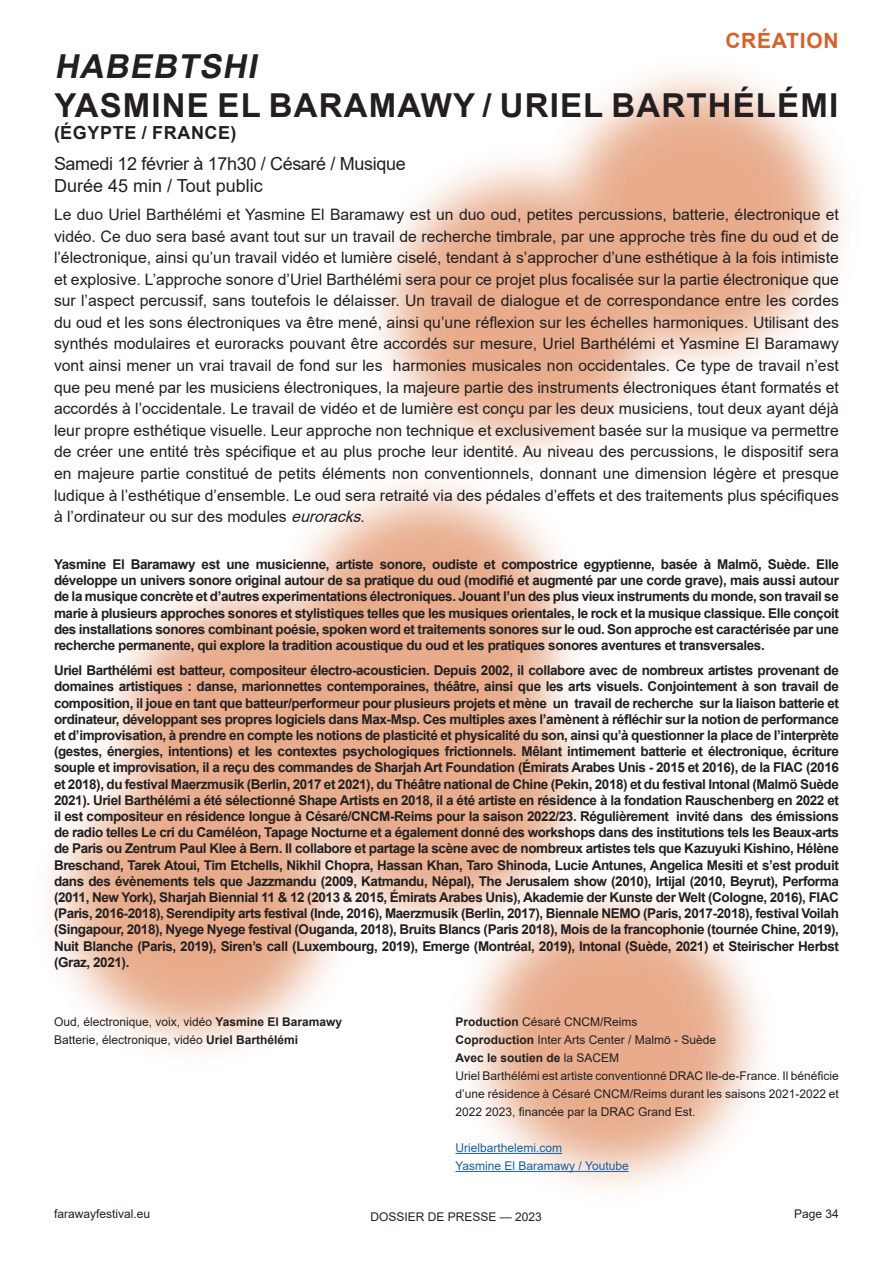
<style>
.page{position:relative;width:893px;height:1263px;background:#fff}
.page>*{position:absolute;margin:0;border:0;box-sizing:border-box;transform-origin:0 0}
.t1{font:700 33px "Arial";letter-spacing:.035em;color:#231f20}
.t2{font:italic 700 33px "Arial";color:#231f20}
.t3{font:700 21px "Arial";letter-spacing:.035em;color:#d46229}
.t4{font:18px/21.6px "Arial";letter-spacing:-.02em;color:#231f20}
.t5{font:700 18px "Arial";letter-spacing:.035em;color:#231f20}
.t6{font:15.75px/21.6px "Arial";color:#231f20;text-align:justify}
.t7{font:700 13.5px/16.2px "Arial";letter-spacing:-.03em;color:#231f20;text-align:justify}
.t8{font:12px/18px "Arial";color:#231f20}
.t9{font:12px/18px "Arial";color:#175d9e}
.s1{font-style:italic}
.s2{font-weight:700}
</style>
<div class="page">
<img style="left:105px;top:549px;width:325px;height:355px">
<img style="left:49px;top:725px;width:325px;height:326px">
<img style="left:436px;top:861px;width:325px;height:326px">
<hr style="left:455px;top:1153px;width:107px;height:1px;background:#175d9e">
<hr style="left:455px;top:1171px;width:174px;height:1px;background:#175d9e">
<h2 class="t3" style="left:725px;top:26px;width:115px">CRÉATION</h2>
<h1 class="t2" style="left:55px;top:43px;width:212px">HABEBTSHI</h1>
<h1 class="t1" style="left:55px;top:82px;width:785px">YASMINE EL BARAMAWY / URIEL BARTHÉLÉMI</h1>
<h3 class="t5" style="left:54px;top:120px;width:184px">(ÉGYPTE / FRANCE)</h3>
<h3 class="t4" style="left:54px;top:153px;width:353px">Samedi 12 février à 17h30 / Césaré / Musique<br>Durée 45 min / Tout public</h3>
<p class="t6" style="left:54px;top:203px;width:786px">Le duo Uriel Barthélémi et Yasmine El Baramawy est un duo oud, petites percussions, batterie, électronique et vidéo. Ce duo sera basé avant tout sur un travail de recherche timbrale, par une approche très fine du oud et de l’électronique, ainsi qu’un travail vidéo et lumière ciselé, tendant à s’approcher d’une esthétique à la fois intimiste et explosive. L’approche sonore d’Uriel Barthélémi sera pour ce projet plus focalisée sur la partie électronique que sur l’aspect percussif, sans toutefois le délaisser. Un travail de dialogue et de correspondance entre les cordes du oud et les sons électroniques va être mené, ainsi qu’une réflexion sur les échelles harmoniques. Utilisant des synthés modulaires et euroracks pouvant être accordés sur mesure, Uriel Barthélémi et Yasmine El Baramawy vont ainsi mener un vrai travail de fond sur les harmonies musicales non occidentales. Ce type de travail n’est que peu mené par les musiciens électroniques, la majeure partie des instruments électroniques étant formatés et accordés à l’occidentale. Le travail de vidéo et de lumière est conçu par les deux musiciens, tout deux ayant déjà leur propre esthétique visuelle. Leur approche non technique et exclusivement basée sur la musique va permettre de créer une entité très spécifique et au plus proche leur identité. Au niveau des percussions, le dispositif sera en majeure partie constitué de petits éléments non conventionnels, donnant une dimension légère et presque ludique à l’esthétique d’ensemble. Le oud sera retraité via des pédales d’effets et des traitements plus spécifiques à l’ordinateur ou sur des modules <span class="s1">euroracks</span>.</p>
<p class="t7" style="left:54px;top:556px;width:786px">Yasmine El Baramawy est une musicienne, artiste sonore, oudiste et compostrice egyptienne, basée à Malmö, Suède. Elle développe un univers sonore original autour de sa pratique du oud (modifié et augmenté par une corde grave), mais aussi autour de la musique concrète et d’autres experimentations électroniques. Jouant l’un des plus vieux instruments du monde, son travail se marie à plusieurs approches sonores et stylistiques telles que les musiques orientales, le rock et la musique classique. Elle conçoit des installations sonores combinant poésie, spoken word et traitements sonores sur le oud. Son approche est caractérisée par une recherche permanente, qui explore la tradition acoustique du oud et les pratiques sonores aventures et transversales.</p>
<p class="t7" style="left:54px;top:662px;width:786px">Uriel Barthélémi est batteur, compositeur électro-acousticien. Depuis 2002, il collabore avec de nombreux artistes provenant de domaines artistiques : danse, marionnettes contemporaines, théâtre, ainsi que les arts visuels. Conjointement à son travail de composition, il joue en tant que batteur/performeur pour plusieurs projets et mène un travail de recherche sur la liaison batterie et ordinateur, développant ses propres logiciels dans Max-Msp. Ces multiples axes l’amènent à réfléchir sur la notion de performance et d’improvisation, à prendre en compte les notions de plasticité et physicalité du son, ainsi qu’à questionner la place de l’interprète (gestes, énergies, intentions) et les contextes psychologiques frictionnels. Mêlant intimement batterie et électronique, écriture souple et improvisation, il a reçu des commandes de Sharjah Art Foundation (Émirats Arabes Unis - 2015 et 2016), de la FIAC (2016 et 2018), du festival Maerzmusik (Berlin, 2017 et 2021), du Théâtre national de Chine (Pekin, 2018) et du festival Intonal (Malmö Suède 2021). Uriel Barthélémi a été sélectionné Shape Artists en 2018, il a été artiste en résidence à la fondation Rauschenberg en 2022 et il est compositeur en résidence longue à Césaré/CNCM-Reims pour la saison 2022/23. Régulièrement invité dans des émissions de radio telles Le cri du Caméléon, Tapage Nocturne et a également donné des workshops dans des institutions tels les Beaux-arts de Paris ou Zentrum Paul Klee à Bern. Il collabore et partage la scène avec de nombreux artistes tels que Kazuyuki Kishino, Hélène Breschand, Tarek Atoui, Tim Etchells, Nikhil Chopra, Hassan Khan, Taro Shinoda, Lucie Antunes, Angelica Mesiti et s’est produit dans des évènements tels que Jazzmandu (2009, Katmandu, Népal), The Jerusalem show (2010), Irtijal (2010, Beyrut), Performa (2011, New York), Sharjah Biennial 11 &amp; 12 (2013 &amp; 2015, Émirats Arabes Unis), Akademie der Kunste der Welt (Cologne, 2016), FIAC (Paris, 2016-2018), Serendipity arts festival (Inde, 2016), Maerzmusik (Berlin, 2017), Biennale NEMO (Paris, 2017-2018), festival Voilah (Singapour, 2018), Nyege Nyege festival (Ouganda, 2018), Bruits Blancs (Paris 2018), Mois de la francophonie (tournée Chine, 2019), Nuit Blanche (Paris, 2019), Siren’s call (Luxembourg, 2019), Emerge (Montréal, 2019), Intonal (Suède, 2021) et Steirischer Herbst (Graz, 2021).</p>
<p class="t8" style="left:54px;top:1013px;width:290px">Oud, électronique, voix, vidéo <span class="s2">Yasmine El Baramawy<br></span>Batterie, électronique, vidéo <span class="s2">Uriel Barthélémi</span></p>
<p class="t8" style="left:455px;top:1013px;width:385px"><span class="s2">Production</span> Césaré CNCM/Reims<br><span class="s2">Coproduction</span> Inter Arts Center / Malmö - Suède<br><span class="s2">Avec le soutien de</span> la SACEM<br>Uriel Barthélémi est artiste conventionné DRAC Ile-de-France. Il bénéficie d’une résidence à Césaré CNCM/Reims durant les saisons 2021-2022 et 2022 2023, financée par la DRAC Grand Est.</p>
<p class="t9" style="left:455px;top:1139px;width:175px">Urielbarthelemi.com<br>Yasmine El Baramawy / Youtube</p>
<p class="t8" style="left:54px;top:1205px;width:98px">farawayfestival.eu</p>
<p class="t8" style="left:370px;top:1208px;width:173px">DOSSIER DE PRESSE — 2023</p>
<p class="t8" style="left:794px;top:1205px;width:46px">Page 34</p>
</div>
